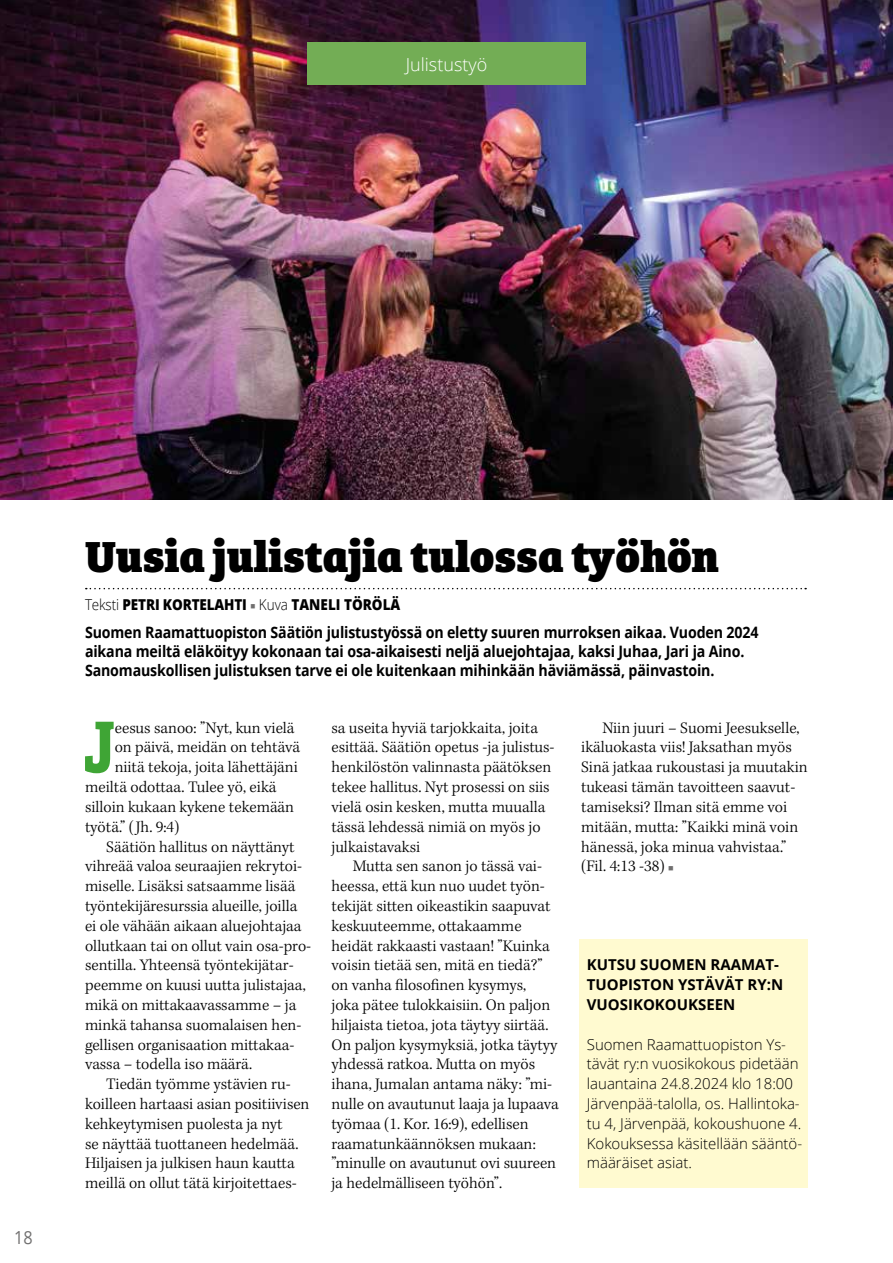
<style>
.page{position:relative;width:893px;height:1263px;background:#fff}
.page>*{position:absolute;margin:0;border:0;box-sizing:border-box;transform-origin:0 0}
.t1{font:700 76.05px "Bree Serif";color:#3fa535;scale:.8 1}
.t2{font:45px "Bree Serif Eb";color:#000}
.t3{font:300 18px "Open Sans";color:#fff}
.t4{font:18px "Open Sans";color:#706f6f;scale:.9 1}
.t5{font:300 16.5px/19.8px "Kepler Std";color:#000}
.t6{font:700 15.75px/18.9px "Open Sans";letter-spacing:-.01em;color:#000;scale:.9 1}
.t7{font:300 15px/19.8px "Open Sans";color:#000}
.t8{font:700 15px/19.8px "Open Sans";color:#000}
.t9{font:800 15px "Open Sans";letter-spacing:-.01em;color:#000;scale:.9 1}
.s1{font-weight:300}
.s2{color:#706f6f}
</style>
<div class="page">
<img style="left:0;top:0;width:893px;height:500px">
<svg style="left:86px;top:588px;width:720px;height:1px"></svg>
<div style="left:307px;top:43px;width:279px;height:42px;background:#73ad55"></div>
<div style="left:579px;top:940px;width:229px;height:248px;background:#fffad0"></div>
<p class="t3" style="left:406px;top:52px;width:83px">Julistustyö</p>
<p class="t4" style="left:14px;top:1225px;width:22px">18</p>
<h2 class="t2" style="left:85px;top:521px;width:635px">Uusia julistajia tulossa työhön</h2>
<p class="t9" style="left:85px;top:593px;width:352px"><span class="s1">Teksti</span> PETRI KORTELAHTI <span class="s2">■</span> <span class="s1">Kuva</span> TANELI TÖRÖLÄ</p>
<p class="t6" style="left:85px;top:622px;width:750px">Suomen Raamattuopiston Säätiön julistustyössä on eletty suuren murroksen aikaa. Vuoden 2024 aikana meiltä eläköityy kokonaan tai osa-aikaisesti neljä aluejohtajaa, kaksi Juhaa, Jari ja Aino.<br>Sanomauskollisen julistuksen tarve ei ole kuitenkaan mihinkään häviämässä, päinvastoin.</p>
<h1 class="t1" style="left:83px;top:686px;width:41px">J</h1>
<p class="t5" style="left:115px;top:718px;width:181px">eesus sanoo: ”Nyt, kun vielä</p>
<p class="t5" style="left:115px;top:738px;width:187px">on päivä, meidän on tehtävä</p>
<p class="t5" style="left:115px;top:758px;width:185px">niitä tekoja, joita lähettäjäni</p>
<p class="t5" style="left:85px;top:778px;width:193px">meiltä odottaa. Tulee yö, eikä</p>
<p class="t5" style="left:85px;top:797px;width:210px">silloin kukaan kykene tekemään</p>
<p class="t5" style="left:85px;top:817px;width:96px">työtä.” (Jh. 9:4)</p>
<p class="t5" style="left:106px;top:837px;width:190px">Säätiön hallitus on näyttänyt</p>
<p class="t5" style="left:85px;top:857px;width:219px">vihreää valoa seuraajien rekrytoi-</p>
<p class="t5" style="left:85px;top:877px;width:212px">miselle. Lisäksi satsaamme lisää</p>
<p class="t5" style="left:85px;top:896px;width:214px">työntekijäresurssia alueille, joilla</p>
<p class="t5" style="left:85px;top:916px;width:218px">ei ole vähään aikaan aluejohtajaa</p>
<p class="t5" style="left:85px;top:936px;width:228px">ollutkaan tai on ollut vain osa-pro-</p>
<p class="t5" style="left:85px;top:956px;width:210px">sentilla. Yhteensä työntekijätar-</p>
<p class="t5" style="left:85px;top:976px;width:222px">peemme on kuusi uutta julistajaa,</p>
<p class="t5" style="left:85px;top:995px;width:213px">mikä on mittakaavassamme – ja</p>
<p class="t5" style="left:85px;top:1015px;width:218px">minkä tahansa suomalaisen hen-</p>
<p class="t5" style="left:85px;top:1035px;width:211px">gellisen organisaation mittakaa-</p>
<p class="t5" style="left:85px;top:1055px;width:169px">vassa – todella iso määrä.</p>
<p class="t5" style="left:106px;top:1075px;width:186px">Tiedän työmme ystävien ru-</p>
<p class="t5" style="left:85px;top:1094px;width:226px">koilleen hartaasi asian positiivisen</p>
<p class="t5" style="left:85px;top:1114px;width:199px">kehkeytymisen puolesta ja nyt</p>
<p class="t5" style="left:85px;top:1134px;width:215px">se näyttää tuottaneen hedelmää.</p>
<p class="t5" style="left:85px;top:1154px;width:211px">Hiljaisen ja julkisen haun kautta</p>
<p class="t5" style="left:85px;top:1174px;width:213px">meillä on ollut tätä kirjoitettaes-</p>
<p class="t5" style="left:331px;top:718px;width:225px">sa useita hyviä tarjokkaita, joita esittää. Säätiön opetus -ja julistus&shy;henkilöstön valinnasta päätöksen tekee hallitus. Nyt prosessi on siis vielä osin kesken, mutta muualla tässä lehdessä nimiä on myös jo julkaistavaksi</p>
<p class="t5" style="left:331px;top:857px;width:229px;text-indent:21px">Mutta sen sanon jo tässä vai&shy;heessa, että kun nuo uudet työn&shy;tekijät sitten oikeastikin saapuvat keskuuteemme, ottakaamme heidät rakkaasti vastaan! ”Kuinka voisin tietää sen, mitä en tiedä?” on vanha filosofinen kysymys,<br>joka pätee tulokkaisiin. On paljon hiljaista tietoa, jota täytyy siirtää.<br>On paljon kysymyksiä, jotka täytyy yhdessä ratkoa. Mutta on myös ihana, Jumalan antama näky: ”mi&shy;nulle on avautunut laaja ja lupaava työmaa (1. Kor. 16:9), edellisen raamatunkäännöksen mukaan: ”minulle on avautunut ovi suureen ja hedelmälliseen työhön”.</p>
<p class="t5" style="left:581px;top:718px;width:228px;text-indent:21px">Niin juuri – Suomi Jeesukselle, ikäluokasta viis! Jaksathan myös<br>Sinä jatkaa rukoustasi ja muutakin tukeasi tämän tavoitteen saavut&shy;tamiseksi? Ilman sitä emme voi mitään, mutta: ”Kaikki minä voin hänessä, joka minua vahvistaa.” (Fil. 4:13 -38) <span class="s2">■</span></p>
<p class="t8" style="left:587px;top:954px;width:198px">KUTSU SUOMEN RAAMAT-<br>TUOPISTON YSTÄVÄT RY:N<br>VUOSIKOKOUKSEEN</p>
<p class="t7" style="left:587px;top:1034px;width:217px">Suomen Raamattuopiston Ys&shy;tävät ry:n vuosikokous pidetään lauantaina 24.8.2024 klo 18:00<br>Järvenpää-talolla, os. Hallintoka&shy;tu 4, Järvenpää, kokoushuone 4.<br>Kokouksessa käsitellään sääntö&shy;määräiset asiat.</p>
</div>
